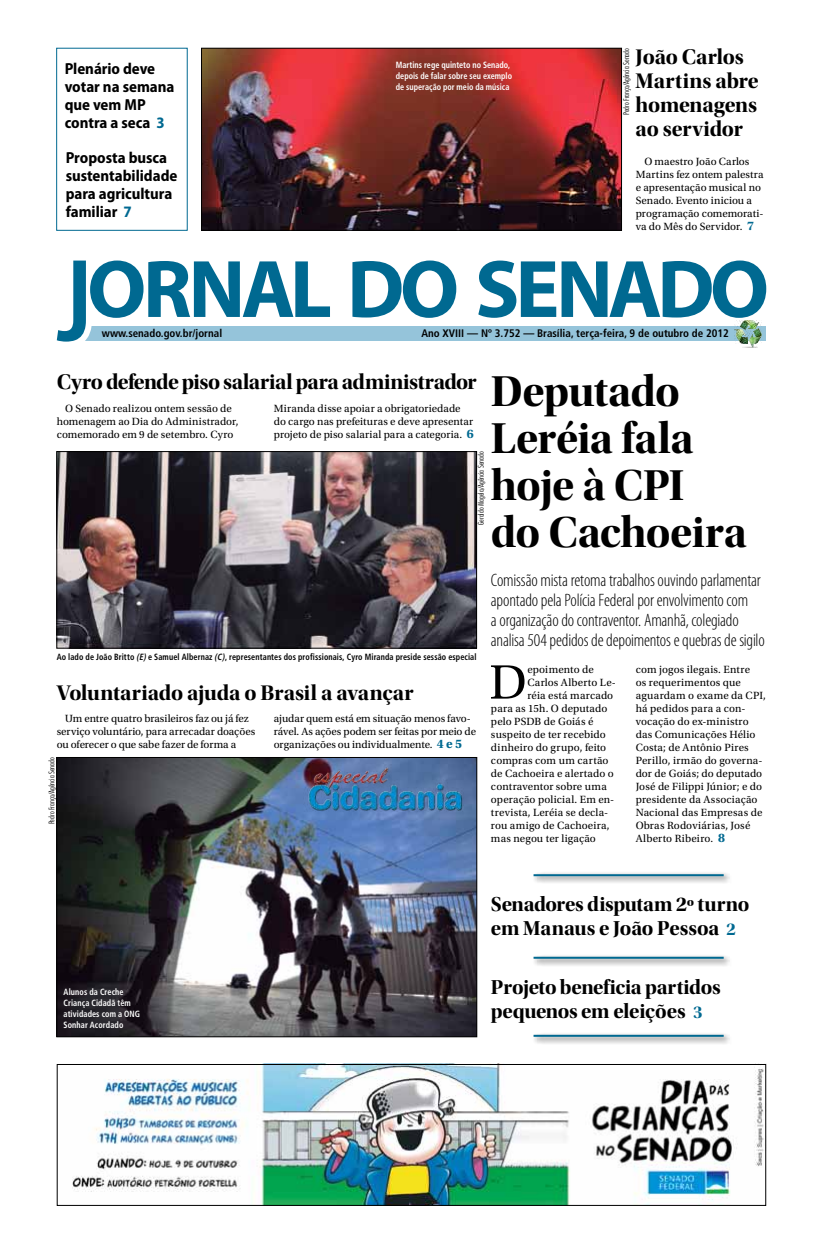
<style>
.page{position:relative;width:823px;height:1248px;background:#fff}
.page>*{position:absolute;margin:0;border:0;box-sizing:border-box;transform-origin:0 0}
.t1{font:50.8px "Utopia Std";color:#000}
.t2{font:45px/47px "Utopia Std Bold Disp";letter-spacing:-.015em;color:#000}
.t3{font:22px/24px "Utopia Std Bold Disp";letter-spacing:-.01em;color:#000}
.t4{font:21px/24px "Utopia Std Bold Disp";letter-spacing:-.015em;color:#000}
.t5{font:300 condensed 18px/20px "Myriad Pro";letter-spacing:-.01em;color:#000}
.t6{font:700 semi-condensed 16px/18px "Myriad Pro";color:#000}
.t7{font:11px/13px "Utopia Std";letter-spacing:.005em;color:#000}
.t8{font:700 condensed 11px "Frutiger";color:#000}
.t9{font:700 condensed 9px/11px "Frutiger";letter-spacing:.005em;color:#fff;scale:.9 1}
.t10{font:700 condensed 9px "Frutiger";letter-spacing:.015em;color:#000;scale:.9 1}
.t11{font:300 condensed 8px "Futura BT";color:#000}
.s1{color:#006991}
.s2{font-weight:700;font-size:13px;color:#006991}
.s3{font-style:italic}
.s4{font-size:18px;color:#006991}
</style>
<div class="page">
<div style="left:56px;top:48px;width:132px;height:183px;background:#fff;border:1px solid #006991"></div>
<div style="left:59px;top:326px;width:706px;height:14px;background:#95c4da"></div>
<img style="left:734px;top:320px;width:27px;height:27px">
<svg style="left:57px;top:260px;width:273px;height:82px"></svg>
<svg style="left:352px;top:260px;width:104px;height:58px"></svg>
<svg style="left:478px;top:260px;width:287px;height:58px"></svg>
<img style="left:59px;top:453px;width:415px;height:193px">
<div style="left:57px;top:451px;width:419px;height:197px;border:1px solid #000"></div>
<img style="left:203px;top:50px;width:416px;height:178px">
<div style="left:201px;top:48px;width:420px;height:182px;border:1px solid #000"></div>
<img style="left:59px;top:759px;width:415px;height:275px">
<div style="left:57px;top:757px;width:419px;height:279px;border:1px solid #000"></div>
<img style="left:303px;top:763px;width:163px;height:56px">
<img style="left:72px;top:1065px;width:691px;height:138px">
<div style="left:57px;top:1063px;width:708px;height:142px;border:1px solid #000"></div>
<div style="left:530px;top:871px;width:201px;height:13px;background:#000;opacity:.75"></div>
<hr style="left:533px;top:874px;width:190px;height:2px;background:#006991">
<div style="left:530px;top:1032px;width:201px;height:13px;background:#000;opacity:.75"></div>
<hr style="left:533px;top:1034px;width:190px;height:2px;background:#006991">
<div style="left:530px;top:954px;width:201px;height:13px;background:#000;opacity:.75"></div>
<hr style="left:533px;top:956px;width:190px;height:2px;background:#006991">
<h3 class="t6" style="left:65px;top:59px;width:111px">Plenário deve votar na semana que vem MP contra a seca <span class="s1">3</span></h3>
<h3 class="t6" style="left:66px;top:148px;width:113px">Proposta busca sustentabilidade para agricultura familiar <span class="s1">7</span></h3>
<p class="t9" style="left:395px;top:60px;width:130px">Martins rege quinteto no Senado, depois de falar sobre seu exemplo de superação por meio da música</p>
<h3 class="t3" style="left:635px;top:45px;width:124px">João Carlos<br>Martins abre homenagens ao servidor</h3>
<p class="t7" style="left:635px;top:155px;width:129px;text-indent:9px">O maestro João Carlos<br>Martins fez ontem palestra e apresentação musical no<br>Senado. Evento iniciou a programação comemorati&shy;va do Mês do Servidor. <span class="s2">7</span></p>
<p class="t11" style="left:621px;top:115px;width:68px;rotate:-90deg">Pedro França/Agência Senado</p>
<p class="t8" style="left:102px;top:326px;width:122px">www.senado.gov.br/jornal</p>
<p class="t8" style="left:421px;top:326px;width:309px">Ano XVIII — Nº 3.752 — Brasília, terça-feira, 9 de outubro de 2012</p>
<h2 class="t2" style="left:490px;top:368px;width:257px">Deputado<br>Leréia fala hoje à CPI<br>do Cachoeira</h2>
<h3 class="t3" style="left:57px;top:370px;width:421px">Cyro defende piso salarial para administrador</h3>
<p class="t7" style="left:57px;top:402px;width:183px;text-align:center">O Senado realizou ontem sessão de homenagem ao Dia do Administrador, comemorado em 9 de setembro. Cyro</p>
<p class="t7" style="left:274px;top:402px;width:201px">Miranda disse apoiar a obrigatoriedade do cargo nas prefeituras e deve apresentar projeto de piso salarial para a categoria. <span class="s2">6</span></p>
<p class="t11" style="left:475px;top:524px;width:75px;rotate:-90deg">Geraldo Magela/Agência Senado</p>
<p class="t10" style="left:57px;top:651px;width:467px">Ao lado de João Britto <span class="s3">(E)</span>e Samuel Albernaz <span class="s3">(C)</span>, representantes dos profissionais, Cyro Miranda preside sessão especial</p>
<h3 class="t3" style="left:57px;top:681px;width:358px">Voluntariado ajuda o Brasil a avançar</h3>
<p class="t7" style="left:57px;top:712px;width:200px;text-indent:9px">Um entre quatro brasileiros faz ou já fez serviço voluntário, para arrecadar doações ou oferecer o que sabe fazer de forma a</p>
<p class="t7" style="left:274px;top:712px;width:203px">ajudar quem está em situação menos favo&shy;rável. As ações podem ser feitas por meio de organizações ou individualmente. <span class="s2">4 e 5</span></p>
<p class="t11" style="left:47px;top:824px;width:68px;rotate:-90deg">Pedro França/Agência Senado</p>
<h3 class="t5" style="left:490px;top:570px;width:275px">Comissão mista retoma trabalhos ouvindo parlamentar apontado pela Polícia Federal por envolvimento com<br>a organização do contraventor. Amanhã, colegiado analisa 504 pedidos de depoimentos e quebras de sigilo</h3>
<h1 class="t1" style="left:489px;top:654px;width:39px">D</h1>
<p class="t7" style="left:527px;top:662px;width:68px">epoimento de</p>
<p class="t7" style="left:635px;top:662px;width:131px">com jogos ilegais. Entre<br>os requerimentos que aguardam o exame da CPI, há pedidos para a con&shy;vocação do ex-ministro das Comunicações Hélio<br>Costa; de Antônio Pires<br>Perillo, irmão do governa&shy;dor de Goiás; do deputado<br>José de Filippi Júnior; e do presidente da Associação<br>Nacional das Empresas de<br>Obras Rodoviárias, José<br>Alberto Ribeiro. <span class="s2">8</span></p>
<p class="t7" style="left:527px;top:675px;width:90px">Carlos Alberto Le-</p>
<p class="t7" style="left:527px;top:688px;width:87px">réia está marcado</p>
<p class="t7" style="left:490px;top:701px;width:118px">para as 15h. O deputado</p>
<p class="t7" style="left:490px;top:714px;width:104px">pelo PSDB de Goiás é</p>
<p class="t7" style="left:490px;top:727px;width:116px">suspeito de ter recebido</p>
<p class="t7" style="left:490px;top:740px;width:117px">dinheiro do grupo, feito</p>
<p class="t7" style="left:490px;top:753px;width:119px">compras com um cartão</p>
<p class="t7" style="left:490px;top:766px;width:124px">de Cachoeira e alertado o</p>
<p class="t7" style="left:490px;top:779px;width:117px">contraventor sobre uma</p>
<p class="t7" style="left:490px;top:792px;width:125px">operação policial. Em en-</p>
<p class="t7" style="left:490px;top:805px;width:119px">trevista, Leréia se decla-</p>
<p class="t7" style="left:490px;top:818px;width:120px">rou amigo de Cachoeira,</p>
<p class="t7" style="left:490px;top:831px;width:106px">mas negou ter ligação</p>
<p class="t9" style="left:63px;top:986px;width:87px">Alunos da Creche<br>Criança Cidadã têm atividades com a ONG<br>Sonhar Acordado</p>
<h3 class="t4" style="left:490px;top:892px;width:260px">Senadores disputam 2º turno em Manaus e João Pessoa <span class="s4">2</span></h3>
<h3 class="t4" style="left:490px;top:975px;width:231px">Projeto beneficia partidos pequenos em eleições <span class="s4">3</span></h3>
</div>
